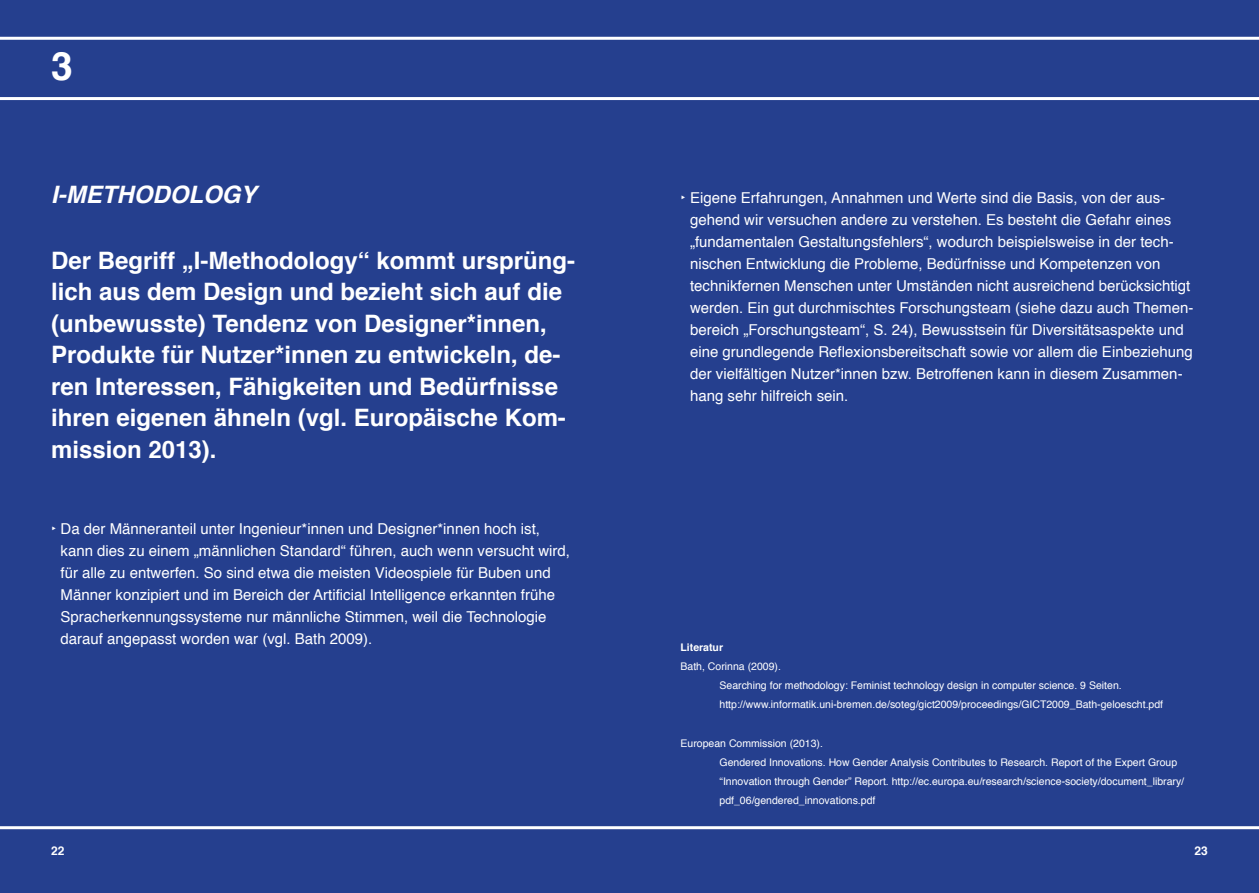
<style>
.page{position:relative;width:1259px;height:893px;background:#253f8e}
.page>*{position:absolute;margin:0;border:0;box-sizing:border-box;transform-origin:0 0}
.t1{font:700 39px "Helvetica";color:#fff}
.headline_1_italic{font:700 24px/31.5px "Helvetica";color:#fff}
.headline_1_italic-2{font:italic 700 24px "Helvetica";color:#fff}
.fließtext_NEU{font:15px/22px "Helvetica";color:#fff}
.t2{font:700 12px "Helvetica";color:#fff}
.t3{font:10.5px/19px "Helvetica";color:#fff}
.t4{font:700 10.5px "Helvetica";color:#fff}
</style>
<div class="page">
<hr style="left:0;top:826px;width:1259px;height:3px;background:#fff">
<hr style="left:0;top:37px;width:1259px;height:3px;background:#fff">
<hr style="left:0;top:97px;width:1259px;height:3px;background:#fff">
<p class="t1" style="left:51px;top:35px;width:23px">3</p>
<p class="headline_1_italic-2" style="left:51px;top:175px;width:207px">I-METHODOLOGY</p>
<p class="headline_1_italic" style="left:51px;top:245px;width:525px">Der Begriff „I-Methodology“ kommt ursprüng&shy;lich aus dem Design und bezieht sich auf die (unbewusste) Tendenz von Designer*innen, Produkte für Nutzer*innen zu entwickeln, de&shy;ren Interessen, Fähigkeiten und Bedürfnisse ihren eigenen ähneln (vgl. Europäische Kom&shy;mission 2013).</p>
<p class="fließtext_NEU" style="left:61px;top:518px;width:511px;text-indent:-9px">‣ Da der Männeranteil unter Ingenieur*innen und Designer*innen hoch ist, kann dies zu einem „männlichen Standard“ führen, auch wenn versucht wird, für alle zu entwerfen. So sind etwa die meisten Videospiele für Buben und Männer konzipiert und im Bereich der Artificial Intelligence erkannten frühe Spracherkennungssysteme nur männliche Stimmen, weil die Technologie darauf angepasst worden war (vgl. Bath 2009).</p>
<p class="fließtext_NEU" style="left:690px;top:187px;width:505px;text-indent:-9px">‣ Eigene Erfahrungen, Annahmen und Werte sind die Basis, von der aus&shy;gehend wir versuchen andere zu verstehen. Es besteht die Gefahr eines „fundamentalen Gestaltungsfehlers“, wodurch beispielsweise in der tech&shy;nischen Entwicklung die Probleme, Bedürfnisse und Kompetenzen von technikfernen Menschen unter Umständen nicht ausreichend berücksichtigt werden. Ein gut durchmischtes Forschungsteam (siehe dazu auch Themen&shy;bereich „Forschungsteam“, S. 24), Bewusstsein für Diversitätsaspekte und eine grundlegende Reflexionsbereitschaft sowie vor allem die Einbeziehung der vielfältigen Nutzer*innen bzw. Betroffenen kann in diesem Zusammen&shy;hang sehr hilfreich sein.</p>
<p class="t4" style="left:680px;top:639px;width:44px">Literatur</p>
<p class="t3" style="left:680px;top:657px;width:102px">Bath, Corinna (2009).</p>
<p class="t3" style="left:719px;top:676px;width:445px">Searching for methodology: Feminist technology design in computer science. 9 Seiten. http://www.informatik.uni-bremen.de/soteg/gict2009/proceedings/GICT2009_Bath-geloescht.pdf</p>
<p class="t3" style="left:680px;top:734px;width:144px">European Commission (2013).</p>
<p class="t3" style="left:719px;top:753px;width:466px">Gendered Innovations. How Gender Analysis Contributes to Research. Report of the Expert Group “Innovation through Gender” Report. http://ec.europa.eu/research/science-society/document_library/ pdf_06/gendered_innovations.pdf</p>
<p class="t2" style="left:51px;top:841px;width:15px">22</p>
<p class="t2" style="left:1194px;top:841px;width:15px">23</p>
</div>
